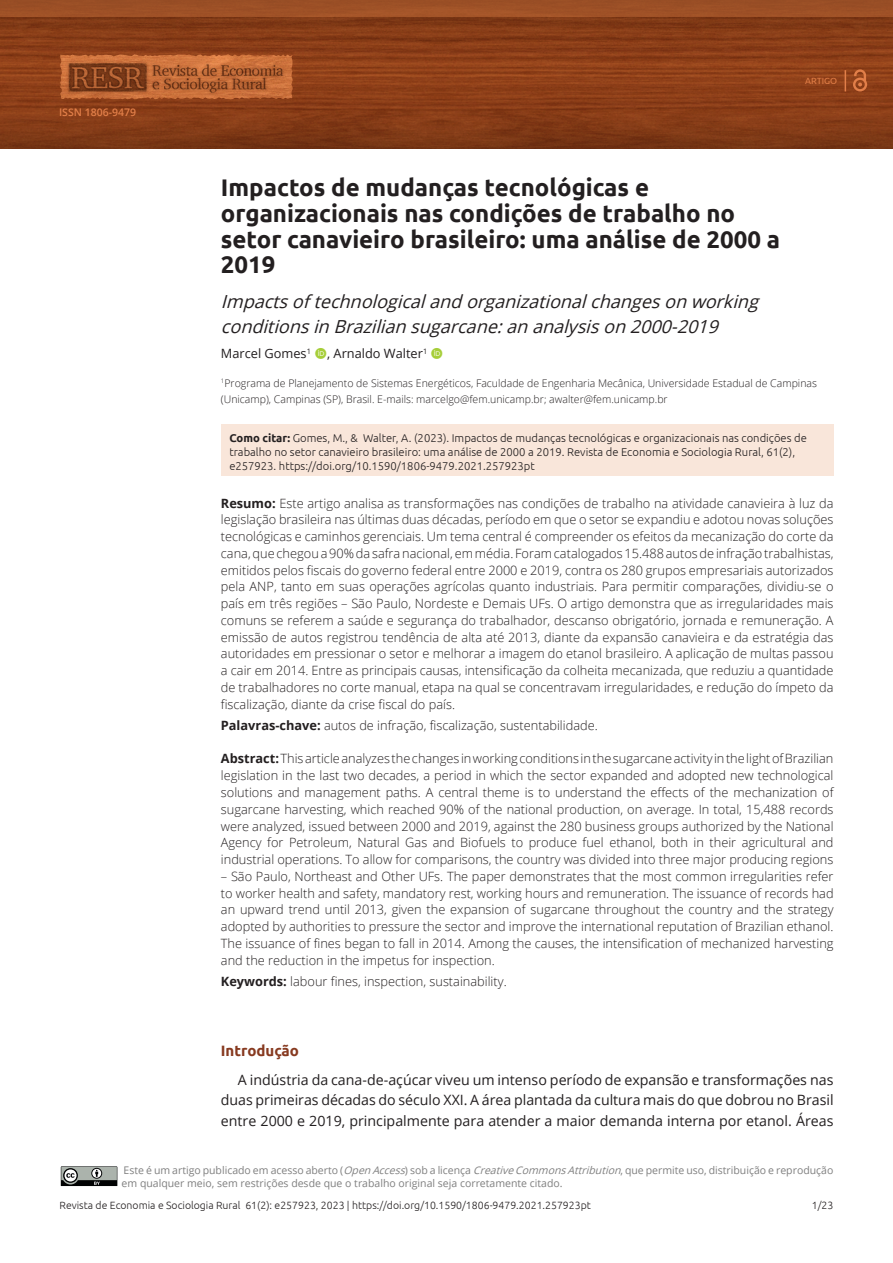
<style>
.page{position:relative;width:893px;height:1263px;background:#fff}
.page>*{position:absolute;margin:0;border:0;box-sizing:border-box;transform-origin:0 0}
.ArticleTitle{font:700 24px/25.8px "Ubuntu";color:#231f20}
.ArticleTitle-Trans1{font:italic 18px/25.8px "Open Sans";color:#231f20}
.Heading1{font:700 15px "Ubuntu";color:#873a20}
.Paragraph{font:14.25px/20.2px "Open Sans";color:#231f20;text-align:justify}
.Abstract-Trans1{font:300 12.75px/16.8px "Open Sans";color:#231f20;text-align:justify}
.Abstract{font:300 12.75px/16.8px "Open Sans";color:#231f20;text-align:justify}
.Keywords{font:300 12.75px "Open Sans";color:#231f20}
.Keywords-Trans1{font:300 12.75px "Open Sans";color:#231f20}
.Authors{font:12.75px "Open Sans";color:#231f20}
.HowToCite{font:300 11.25px/13.8px "Ubuntu";color:#231f20}
.LicenseParaAlt{font:10.5px/12.6px "Open Sans";color:#7f7f7f}
.Affiliations{font:300 10.5px/16px "Open Sans";color:#231f20}
.t1{font:300 10.5px "Ubuntu";color:#231f20}
.t2{font:600 10.5px "Open Sans";color:#e27f49}
.t3{font:9px "Ubuntu";color:#e27f48}
.s1{font-weight:700}
.s2{font-style:italic}
</style>
<div class="page">
<svg style="left:0;top:17px;width:893px;height:132px;background:#863b17"></svg>
<div style="left:0;top:0;width:893px;height:17px;background:#9d5026"></div>
<img style="left:58px;top:52px;width:238px;height:50px">
<svg style="left:853px;top:69px;width:14px;height:22px"></svg>
<svg style="left:845px;top:70px;width:1px;height:21px"></svg>
<svg style="left:61px;top:1166px;width:57px;height:21px"></svg>
<div style="left:221px;top:425px;width:612px;height:51px;background:#f9e6da"></div>
<p class="t2" style="left:59px;top:105px;width:79px">ISSN 1806-9479</p>
<p class="t3" style="left:805px;top:75px;width:34px">Artigo</p>
<p class="ArticleTitle" style="left:221px;top:174px;width:561px">Impactos de mudanças tecnológicas e organizacionais nas condições de trabalho no setor canavieiro brasileiro: uma análise de 2000 a 2019</p>
<p class="ArticleTitle-Trans1" style="left:221px;top:288px;width:545px">Impactsoftechnologicalandorganizationalchangesonworking conditionsinBraziliansugarcane:ananalysison2000-2019</p>
<p class="Authors" style="left:221px;top:345px;width:92px">Marcel Gomes<sup>1</sup></p>
<p class="Authors" style="left:327px;top:345px;width:102px">, Arnaldo Walter<sup>1</sup></p>
<p class="Affiliations" style="left:221px;top:375px;width:598px"><sup>1</sup>Programa de Planejamento de Sistemas Energéticos, Faculdade de Engenharia Mecânica, Universidade Estadual de Campinas (Unicamp), Campinas (SP), Brasil. E-mails: marcelgo@fem.unicamp.br; awalter@fem.unicamp.br</p>
<p class="HowToCite" style="left:229px;top:431px;width:579px"><span class="s1">Como citar:</span> Gomes, M., &amp; Walter, A. (2023). Impactos de mudanças tecnológicas e organizacionais nas condições de trabalho no setor canavieiro brasileiro: uma análise de 2000 a 2019. Revista de Economia e Sociologia Rural, 61(2), e257923. https://doi.org/10.1590/1806-9479.2021.257923pt</p>
<p class="Abstract" style="left:221px;top:494px;width:614px"><span class="s1">Resumo:</span> Este artigo analisa as transformações nas condições de trabalho na atividade canavieira à luz da legislação brasileira nas últimas duas décadas, período em que o setor se expandiu e adotou novas soluções tecnológicas e caminhos gerenciais. Um tema central é compreender os efeitos da mecanização do corte da cana, que chegou a 90% da safra nacional, em média. Foram catalogados 15.488 autos de infração trabalhistas, emitidos pelos fiscais do governo federal entre 2000 e 2019, contra os 280 grupos empresariais autorizados pela ANP, tanto em suas operações agrícolas quanto industriais. Para permitir comparações, dividiu-se o país em três regiões – São Paulo, Nordeste e Demais UFs. O artigo demonstra que as irregularidades mais comuns se referem a saúde e segurança do trabalhador, descanso obrigatório, jornada e remuneração. A emissão de autos registrou tendência de alta até 2013, diante da expansão canavieira e da estratégia das autoridades em pressionar o setor e melhorar a imagem do etanol brasileiro. A aplicação de multas passou a cair em 2014. Entre as principais causas, intensificação da colheita mecanizada, que reduziu a quantidade de trabalhadores no corte manual, etapa na qual se concentravam irregularidades, e redução do ímpeto da fiscalização, diante da crise fiscal do país.</p>
<p class="Keywords" style="left:221px;top:716px;width:378px"><span class="s1">Palavras-chave:</span> autos de infração, fiscalização, sustentabilidade.</p>
<p class="Abstract-Trans1" style="left:221px;top:750px;width:614px"><span class="s1">Abstract:</span> This article analyzes the changes in working conditions in the sugarcane activity in the light of Brazilian legislation in the last two decades, a period in which the sector expanded and adopted new technological solutions and management paths. A central theme is to understand the effects of the mechanization of sugarcane harvesting, which reached 90% of the national production, on average. In total, 15,488 records were analyzed, issued between 2000 and 2019, against the 280 business groups authorized by the National Agency for Petroleum, Natural Gas and Biofuels to produce fuel ethanol, both in their agricultural and industrial operations. To allow for comparisons, the country was divided into three major producing regions</p>
<p class="Abstract-Trans1" style="left:221px;top:867px;width:614px">– São Paulo, Northeast and Other UFs. The paper demonstrates that the most common irregularities refer to worker health and safety, mandatory rest, working hours and remuneration. The issuance of records had an upward trend until 2013, given the expansion of sugarcane throughout the country and the strategy adopted by authorities to pressure the sector and improve the international reputation of Brazilian ethanol.<br>The issuance of fines began to fall in 2014. Among the causes, the intensification of mechanized harvesting and the reduction in the impetus for inspection.</p>
<p class="Keywords-Trans1" style="left:221px;top:972px;width:287px"><span class="s1">Keywords:</span> labour fines, inspection, sustainability.</p>
<p class="Heading1" style="left:221px;top:1042px;width:80px">Introdução</p>
<p class="Paragraph" style="left:221px;top:1069px;width:614px;text-indent:17px">A indústria da cana-de-açúcar viveu um intenso período de expansão e transformações nas duas primeiras décadas do século XXI. A área plantada da cultura mais do que dobrou no Brasil entre 2000 e 2019, principalmente para atender a maior demanda interna por etanol. Áreas</p>
<p class="LicenseParaAlt" style="left:122px;top:1164px;width:713px">Este é um artigo publicado em acesso aberto (<span class="s2">OpenAccess</span>) sob a licença <span class="s2">CreativeCommonsAttribution</span>, que permite uso, distribuição e reprodução em qualquer meio, sem restrições desde que o trabalho original seja corretamente citado.</p>
<p class="t1" style="left:60px;top:1198px;width:533px">Revista de Economia e Sociologia Rural 61(2): e257923, 2023 | https://doi.org/10.1590/1806-9479.2021.257923pt</p>
<p class="t1" style="left:812px;top:1198px;width:23px">1/23</p>
</div>
